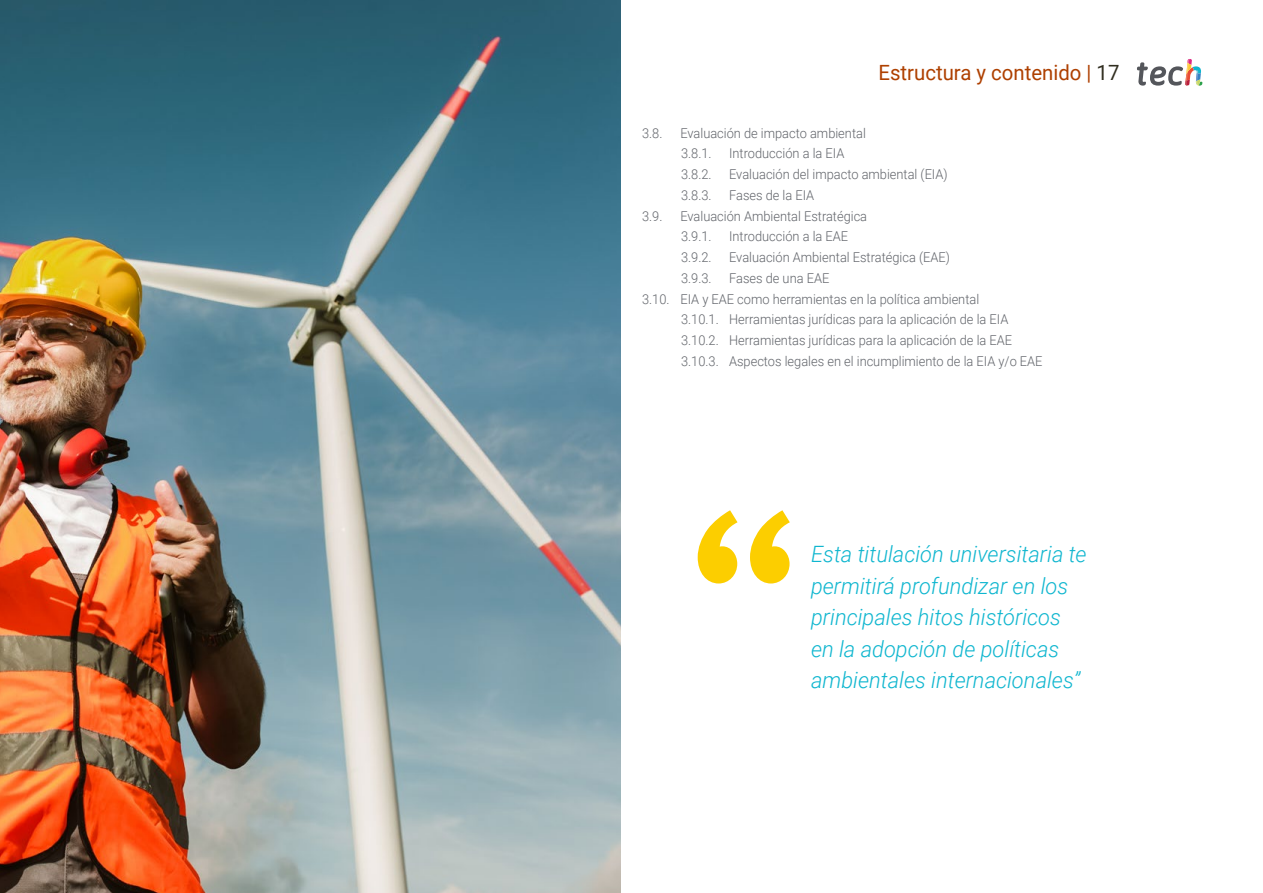
<style>
.page{position:relative;width:1263px;height:893px;background:#fff}
.page>*{position:absolute;margin:0;border:0;box-sizing:border-box;transform-origin:0 0}
.t1{font:italic 300 22.5px/31.5px "Roboto";color:#0fb6cf}
.t2{font:21px "Roboto";color:#ae4000}
.t3{font:300 13.5px/20.7px "Roboto";color:#61646a;scale:.95 1}
.s1{color:#312e20}
</style>
<div class="page">
<svg style="left:698px;top:510px;width:92px;height:73px"></svg>
<img style="left:0;top:0;width:621px;height:893px">
<svg style="left:1137px;top:59px;width:65px;height:27px"></svg>
<h2 class="t2" style="left:878px;top:57px;width:242px">Estructura y contenido | <span class="s1">17</span></h2>
<p class="t3" style="left:642px;top:122px;width:23px">3.8.</p>
<p class="t3" style="left:680px;top:122px;width:197px">Evaluación de impacto ambiental<br>3.8.1.</p>
<p class="t3" style="left:729px;top:143px;width:123px">Introducción a la EIA</p>
<p class="t3" style="left:681px;top:164px;width:34px">3.8.2.</p>
<p class="t3" style="left:729px;top:164px;width:232px">Evaluación del impacto ambiental (EIA)</p>
<p class="t3" style="left:681px;top:184px;width:34px">3.8.3.</p>
<p class="t3" style="left:729px;top:184px;width:91px">Fases de la EIA</p>
<p class="t3" style="left:642px;top:205px;width:23px">3.9.</p>
<p class="t3" style="left:680px;top:205px;width:198px">Evaluación Ambiental Estratégica<br>3.9.1.</p>
<p class="t3" style="left:729px;top:226px;width:127px">Introducción a la EAE</p>
<p class="t3" style="left:681px;top:247px;width:34px">3.9.2.</p>
<p class="t3" style="left:729px;top:247px;width:234px">Evaluación Ambiental Estratégica (EAE)</p>
<p class="t3" style="left:681px;top:267px;width:34px">3.9.3.</p>
<p class="t3" style="left:729px;top:267px;width:107px">Fases de una EAE</p>
<p class="t3" style="left:642px;top:288px;width:356px">3.10. EIA y EAE como herramientas en la política ambiental</p>
<p class="t3" style="left:681px;top:309px;width:346px">3.10.1. Herramientas jurídicas para la aplicación de la EIA</p>
<p class="t3" style="left:681px;top:330px;width:350px">3.10.2. Herramientas jurídicas para la aplicación de la EAE</p>
<p class="t3" style="left:681px;top:350px;width:382px">3.10.3. Aspectos legales en el incumplimiento de la EIA y/o EAE</p>
<h1 class="t1" style="left:811px;top:537px;width:277px">Esta titulación universitaria te permitirá profundizar en los principales hitos históricos en la adopción de políticas ambientales internacionales”</h1>
</div>
